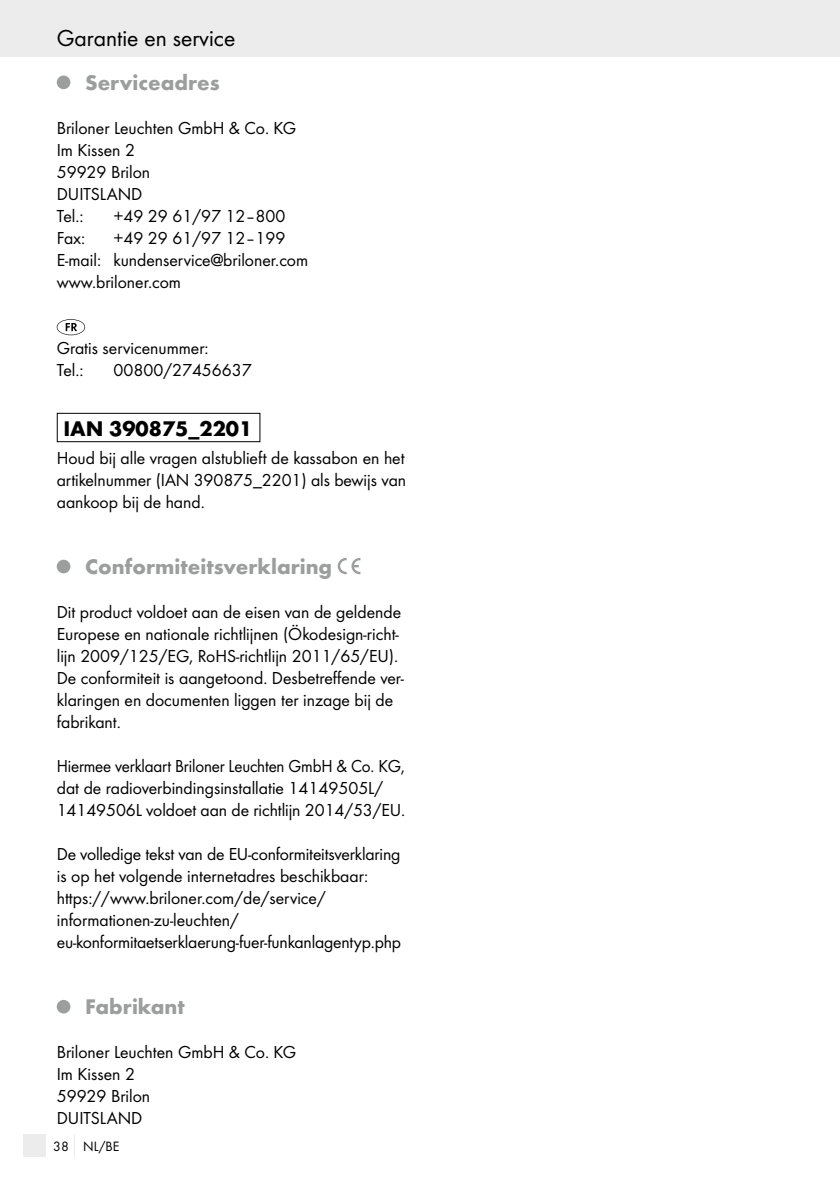
<style>
.page{position:relative;width:840px;height:1191px;background:#fff}
.page>*{position:absolute;margin:0;border:0;box-sizing:border-box;transform-origin:0 0}
.t1{font:24px "Futura Boo";color:#000}
.t2{font:700 22px "Futura";color:#9c9d9d}
.t3{font:700 22px "Futura";color:#000}
.t4{font:18px/22px "Futura Boo";color:#000}
.t5{font:18px/22px "Futura Boo";color:#000;scale:.96 1}
.t6{font:14px "Futura Boo";color:#000}
</style>
<div class="page">
<div style="left:0;top:0;width:839px;height:57px;background:#ececec"></div>
<div style="left:23px;top:1134px;width:22px;height:23px;background:#ececec"></div>
<svg style="left:74px;top:1134px;width:1px;height:23px"></svg>
<div style="left:57px;top:76px;width:13px;height:13px;background:#9c9d9d;border-radius:50%"></div>
<svg style="left:57px;top:319px;width:28px;height:16px"></svg>
<div style="left:57px;top:413px;width:203px;height:29px;border:1px solid #000"></div>
<div style="left:57px;top:560px;width:13px;height:13px;background:#9c9d9d;border-radius:50%"></div>
<svg style="left:337px;top:558px;width:23px;height:16px"></svg>
<div style="left:57px;top:1000px;width:13px;height:13px;background:#9c9d9d;border-radius:50%"></div>
<h1 class="t1" style="left:57px;top:24px;width:180px">Garantie en service</h1>
<p class="t2" style="left:85px;top:69px;width:136px">Serviceadres</p>
<p class="t4" style="left:57px;top:117px;width:241px">Briloner Leuchten GmbH &amp; Co. KG<br>Im Kissen 2<br>59929 Brilon<br>DUITSLAND<br>Tel.:</p>
<p class="t4" style="left:113px;top:205px;width:173px">+49 29 61/97 12–800</p>
<p class="t4" style="left:57px;top:227px;width:253px;text-indent:57px">+49 29 61/97 12–199<br>E-mail: kundenservice@briloner.com www.briloner.com</p>
<p class="t4" style="left:57px;top:227px;width:30px">Fax:</p>
<p class="t4" style="left:57px;top:337px;width:153px">Gratis servicenummer:<br>Tel.:</p>
<p class="t4" style="left:113px;top:359px;width:140px">00800/27456637</p>
<p class="t3" style="left:63px;top:414px;width:190px">IAN 390875_2201</p>
<p class="t4" style="left:57px;top:447px;width:351px;text-align:justify">Houd bij alle vragen alstublieft de kassabon en het artikelnummer (IAN 390875_2201) als bewijs van aankoop bij de hand.</p>
<p class="t2" style="left:85px;top:553px;width:248px">Conformiteitsverklaring</p>
<p class="t4" style="left:57px;top:601px;width:348px">Dit product voldoet aan de eisen van de geldende Europese en nationale richtlijnen (Ökodesign-richt&shy;lijn 2009/125/EG, RoHS-richtlijn 2011/65/EU).<br>De conformiteit is aangetoond. Desbetreffende ver&shy;klaringen en documenten liggen ter inzage bij de fabrikant.</p>
<p class="t5" style="left:57px;top:755px;width:364px">Hiermee verklaart Briloner Leuchten GmbH &amp; Co. KG, dat de radioverbindingsinstallatie 14149505L/<br>14149506L voldoet aan de richtlijn 2014/53/EU.</p>
<p class="t4" style="left:57px;top:843px;width:346px">De volledige tekst van de EU-conformiteitsverklaring is op het volgende internetadres beschikbaar: https://www.briloner.com/de/service/ informationen-zu-leuchten/ eu-konformitaetserklaerung-fuer-funkanlagentyp.php</p>
<p class="t2" style="left:85px;top:993px;width:101px">Fabrikant</p>
<p class="t4" style="left:57px;top:1041px;width:241px">Briloner Leuchten GmbH &amp; Co. KG<br>Im Kissen 2<br>59929 Brilon<br>DUITSLAND</p>
<p class="t6" style="left:53px;top:1137px;width:67px">38 NL/BE</p>
</div>
